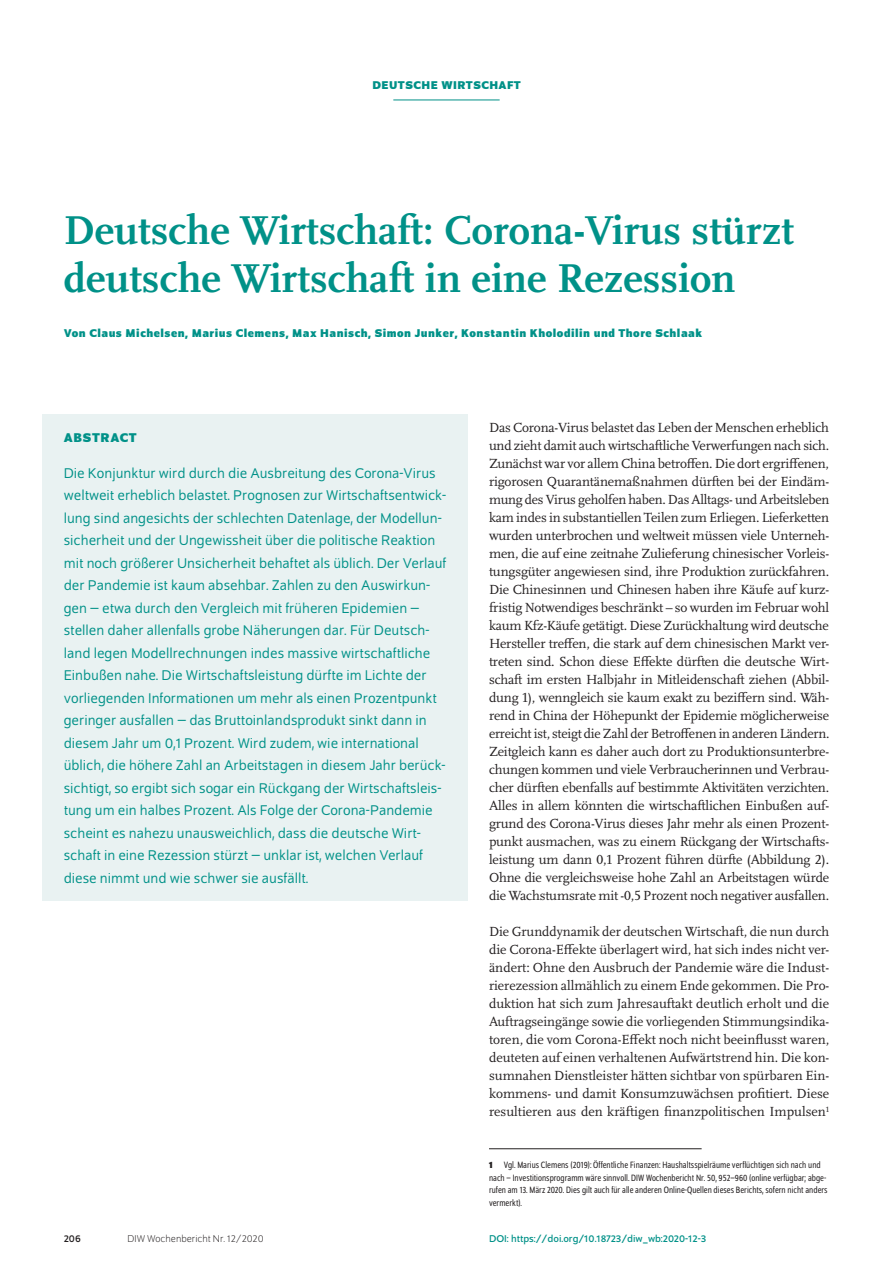
<style>
.page{position:relative;width:893px;height:1263px;background:#fff}
.page>*{position:absolute;margin:0;border:0;box-sizing:border-box;transform-origin:0 0}
.t1{font:700 42px/48px "Scala Pro";color:#009188}
.t2{font:15px/22.5px "Schumpeter Blond";color:#009188}
.t3{font:13.8px/18px "Scala Pro";letter-spacing:-.01em;color:#231f20;text-align:justify}
.t4{font:700 13.5px "Schumpeter";letter-spacing:.05em;color:#009188}
.t5{font:700 12px "Schumpeter";letter-spacing:.04em;color:#009188}
.t6{font:10.5px "Schumpeter";color:#009188}
.t7{font:300 10.5px "Schumpeter";color:#231f20}
.t8{font:10.5px "Schumpeter";color:#231f20}
.t9{font:semi-condensed 9.75px/12.8px "Schumpeter Blond";color:#231f20}
.s1{font-family:"Schumpeter";font-weight:700}
</style>
<div class="page">
<hr style="left:393px;top:100px;width:107px;height:1px;background:#009188">
<div style="left:43px;top:414px;width:425px;height:486px;background:#e9f2f2"></div>
<hr style="left:489px;top:1148px;width:213px;height:1px;background:#231f20">
<p class="t5" style="left:372px;top:79px;width:150px">DEUTSCHE WIRTSCHAFT</p>
<h1 class="t1" style="left:64px;top:203px;width:732px">Deutsche Wirtschaft: Corona-Virus stürzt deutsche Wirtschaft in eine Rezession</h1>
<p class="t5" style="left:64px;top:326px;width:640px">Von Claus Michelsen, Marius Clemens, Max Hanisch, Simon Junker, Konstantin Kholodilin und Thore Schlaak</p>
<p class="t4" style="left:64px;top:430px;width:75px">ABSTRACT</p>
<p class="t2" style="left:64px;top:462px;width:384px">Die Konjunktur wird durch die Ausbreitung des Corona-Virus weltweit erheblich belastet. Prognosen zur Wirtschaftsentwick&shy;lung sind angesichts der schlechten Datenlage, der Modellun&shy;sicherheit und der Ungewissheit über die politische Reaktion mit noch größerer Unsicherheit behaftet als üblich. Der Verlauf der Pandemie ist kaum absehbar. Zahlen zu den Auswirkun&shy;gen – etwa durch den Vergleich mit früheren Epidemien – stellen daher allenfalls grobe Näherungen dar. Für Deutsch&shy;land legen Modellrechnungen indes massive wirtschaftliche Einbußen nahe. Die Wirtschaftsleistung dürfte im Lichte der vorliegenden Informationen um mehr als einen Prozentpunkt geringer ausfallen – das Bruttoinlandsprodukt sinkt dann in diesem Jahr um 0,1 Prozent. Wird zudem, wie international üblich, die höhere Zahl an Arbeitstagen in diesem Jahr berück&shy;sichtigt, so ergibt sich sogar ein Rückgang der Wirtschaftsleis&shy;tung um ein halbes Prozent. Als Folge der Corona-Pandemie scheint es nahezu unausweichlich, dass die deutsche Wirt&shy;schaft in eine Rezession stürzt – unklar ist, welchen Verlauf diese nimmt und wie schwer sie ausfällt.</p>
<p class="t3" style="left:489px;top:418px;width:342px">Das Corona-Virus belastet das Leben der Menschen erheblich und zieht damit auch wirtschaftliche Verwerfungen nach sich.<br>Zunächst war vor allem China betroffen. Die dort ergriffenen, rigorosen Quarantänemaßnahmen dürften bei der Eindäm&shy;mung des Virus geholfen haben. Das Alltags- und Arbeitsleben kam indes in substantiellen Teilen zum Erliegen. Lieferketten wurden unterbrochen und weltweit müssen viele Unterneh&shy;men, die auf eine zeitnahe Zulieferung chinesischer Vorleis&shy;tungsgüter angewiesen sind, ihre Produktion zurückfahren.<br>Die Chinesinnen und Chinesen haben ihre Käufe auf kurz&shy;fristig Notwendiges beschränkt – so wurden im Februar wohl kaum Kfz-Käufe getätigt. Diese Zurückhaltung wird deutsche Hersteller treffen, die stark auf dem chinesischen Markt ver&shy;treten sind. Schon diese Effekte dürften die deutsche Wirt&shy;schaft im ersten Halbjahr in Mitleidenschaft ziehen (Abbil&shy;dung 1), wenngleich sie kaum exakt zu beziffern sind. Wäh&shy;rend in China der Höhepunkt der Epidemie möglicherweise erreicht ist, steigt die Zahl der Betroffenen in anderen Ländern.<br>Zeitgleich kann es daher auch dort zu Produktionsunterbre&shy;chungen kommen und viele Verbraucherinnen und Verbrau&shy;cher dürften ebenfalls auf bestimmte Aktivitäten verzichten.<br>Alles in allem könnten die wirtschaftlichen Einbußen auf&shy;grund des Corona-Virus dieses Jahr mehr als einen Prozent&shy;punkt ausmachen, was zu einem Rückgang der Wirtschafts&shy;leistung um dann 0,1 Prozent führen dürfte (Abbildung 2).<br>Ohne die vergleichsweise hohe Zahl an Arbeitstagen würde die Wachstumsrate mit -0,5 Prozent noch negativer ausfallen.</p>
<p class="t3" style="left:489px;top:922px;width:342px">Die Grunddynamik der deutschen Wirtschaft, die nun durch die Corona-Effekte überlagert wird, hat sich indes nicht ver&shy;ändert: Ohne den Ausbruch der Pandemie wäre die Indust&shy;rierezession allmählich zu einem Ende gekommen. Die Pro&shy;duktion hat sich zum Jahresauftakt deutlich erholt und die Auftragseingänge sowie die vorliegenden Stimmungsindika&shy;toren, die vom Corona-Effekt noch nicht beeinflusst waren, deuteten auf einen verhaltenen Aufwärtstrend hin. Die kon&shy;sumnahen Dienstleister hätten sichtbar von spürbaren Ein&shy;kommens- und damit Konsumzuwächsen profitiert. Diese resultieren aus den kräftigen finanzpolitischen Impulsen<sup>1</sup></p>
<p class="t9" style="left:489px;top:1159px;width:340px"><span class="s1">1</span> Vgl. Marius Clemens (2019): Öffentliche Finanzen: Haushaltsspielräume verflüchtigen sich nach und nach – Investitionsprogramm wäre sinnvoll. DIW Wochenbericht Nr. 50, 952–960 (online verfügbar; abge&shy;rufen am 13. März 2020. Dies gilt auch für alle anderen Online-Quellen dieses Berichts, sofern nicht anders vermerkt).</p>
<p class="t8" style="left:64px;top:1233px;width:19px">206</p>
<p class="t7" style="left:128px;top:1234px;width:138px">DIW Wochenbericht Nr. 12/2020</p>
<p class="t6" style="left:489px;top:1233px;width:219px">DOI: https://doi.org/10.18723/diw_wb:2020-12-3</p>
</div>
